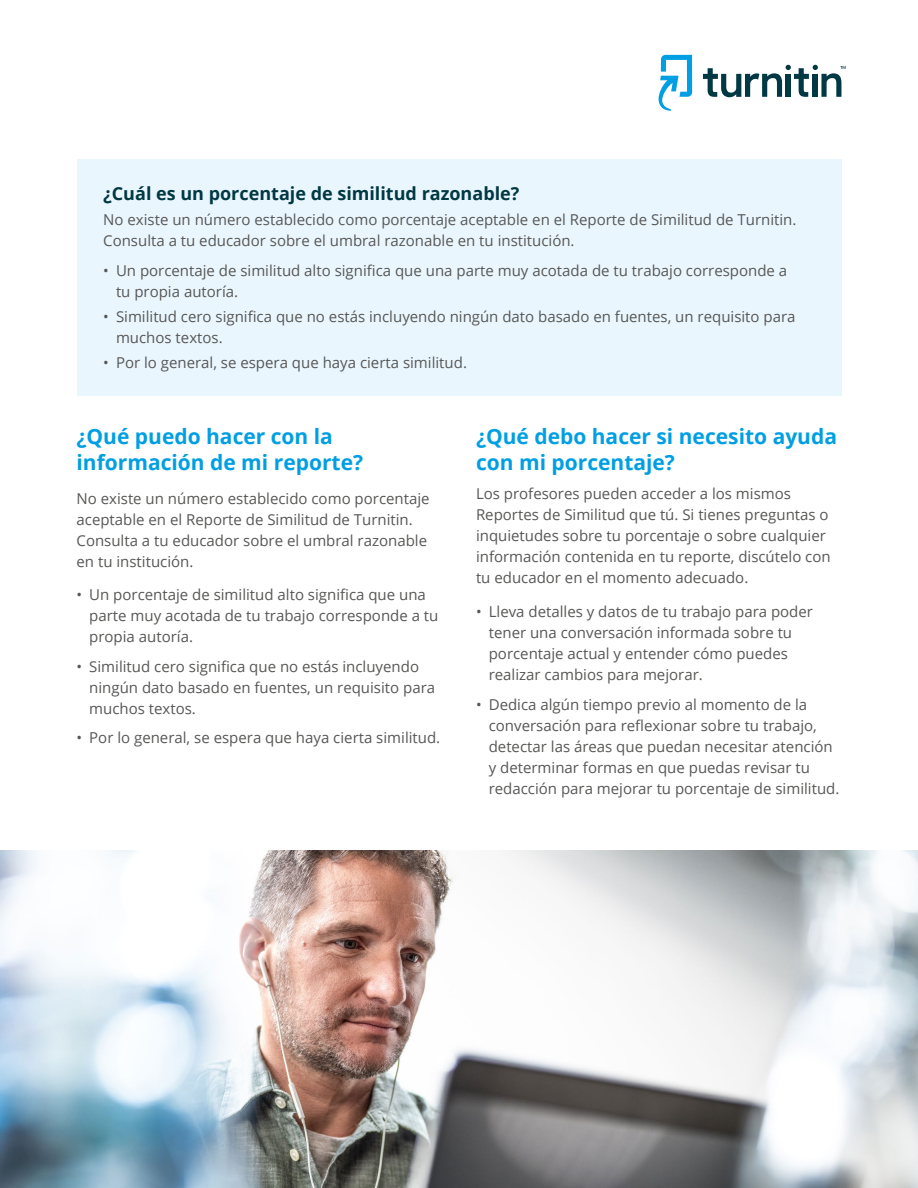
<style>
.page{position:relative;width:918px;height:1188px;background:#fff}
.page>*{position:absolute;margin:0;border:0;box-sizing:border-box;transform-origin:0 0}
.t1{font:700 21px/25.5px "Open Sans";color:#009fe3}
.t2{font:700 18px "Open Sans";color:#003843}
.t3{font:15px/21px "Open Sans";color:#575756}
</style>
<div class="page">
<svg style="left:659px;top:55px;width:33px;height:56px"></svg>
<svg style="left:703px;top:65px;width:143px;height:32px"></svg>
<div style="left:77px;top:159px;width:764px;height:236px;background:#eaf6fe"></div>
<img style="left:0;top:851px;width:918px;height:337px">
<p class="t2" style="left:103px;top:181px;width:418px">¿Cuál es un porcentaje de similitud razonable?</p>
<p class="t3" style="left:103px;top:209px;width:695px">No existe un número establecido como porcentaje aceptable en el Reporte de Similitud de Turnitin.<br>Consulta a tu educador sobre el umbral razonable en tu institución.</p>
<p class="t3" style="left:116px;top:260px;width:673px;text-indent:-13px">• Un porcentaje de similitud alto significa que una parte muy acotada de tu trabajo corresponde a tu propia autoría.</p>
<p class="t3" style="left:116px;top:306px;width:681px;text-indent:-13px">• Similitud cero significa que no estás incluyendo ningún dato basado en fuentes, un requisito para muchos textos.</p>
<p class="t3" style="left:103px;top:352px;width:365px">• Por lo general, se espera que haya cierta similitud.</p>
<h1 class="t1" style="left:77px;top:423px;width:288px">¿Qué puedo hacer con la información de mi reporte?</h1>
<p class="t3" style="left:77px;top:487px;width:355px">No existe un número establecido como porcentaje aceptable en el Reporte de Similitud de Turnitin.<br>Consulta a tu educador sobre el umbral razonable en tu institución.</p>
<p class="t3" style="left:89px;top:584px;width:351px;text-indent:-13px">• Un porcentaje de similitud alto significa que una parte muy acotada de tu trabajo corresponde a tu propia autoría.</p>
<p class="t3" style="left:89px;top:656px;width:347px;text-indent:-13px">• Similitud cero significa que no estás incluyendo ningún dato basado en fuentes, un requisito para muchos textos.</p>
<p class="t3" style="left:77px;top:727px;width:365px">• Por lo general, se espera que haya cierta similitud.</p>
<h1 class="t1" style="left:476px;top:423px;width:363px">¿Qué debo hacer si necesito ayuda con mi porcentaje?</h1>
<p class="t3" style="left:476px;top:483px;width:356px">Los profesores pueden acceder a los mismos Reportes de Similitud que tú. Si tienes preguntas o inquietudes sobre tu porcentaje o sobre cualquier información contenida en tu reporte, discútelo con tu educador en el momento adecuado.</p>
<p class="t3" style="left:489px;top:601px;width:326px;text-indent:-13px">• Lleva detalles y datos de tu trabajo para poder tener una conversación informada sobre tu porcentaje actual y entender cómo puedes realizar cambios para mejorar.</p>
<p class="t3" style="left:489px;top:693px;width:352px;text-indent:-13px">• Dedica algún tiempo previo al momento de la conversación para reflexionar sobre tu trabajo, detectar las áreas que puedan necesitar atención y determinar formas en que puedas revisar tu redacción para mejorar tu porcentaje de similitud.</p>
</div>
